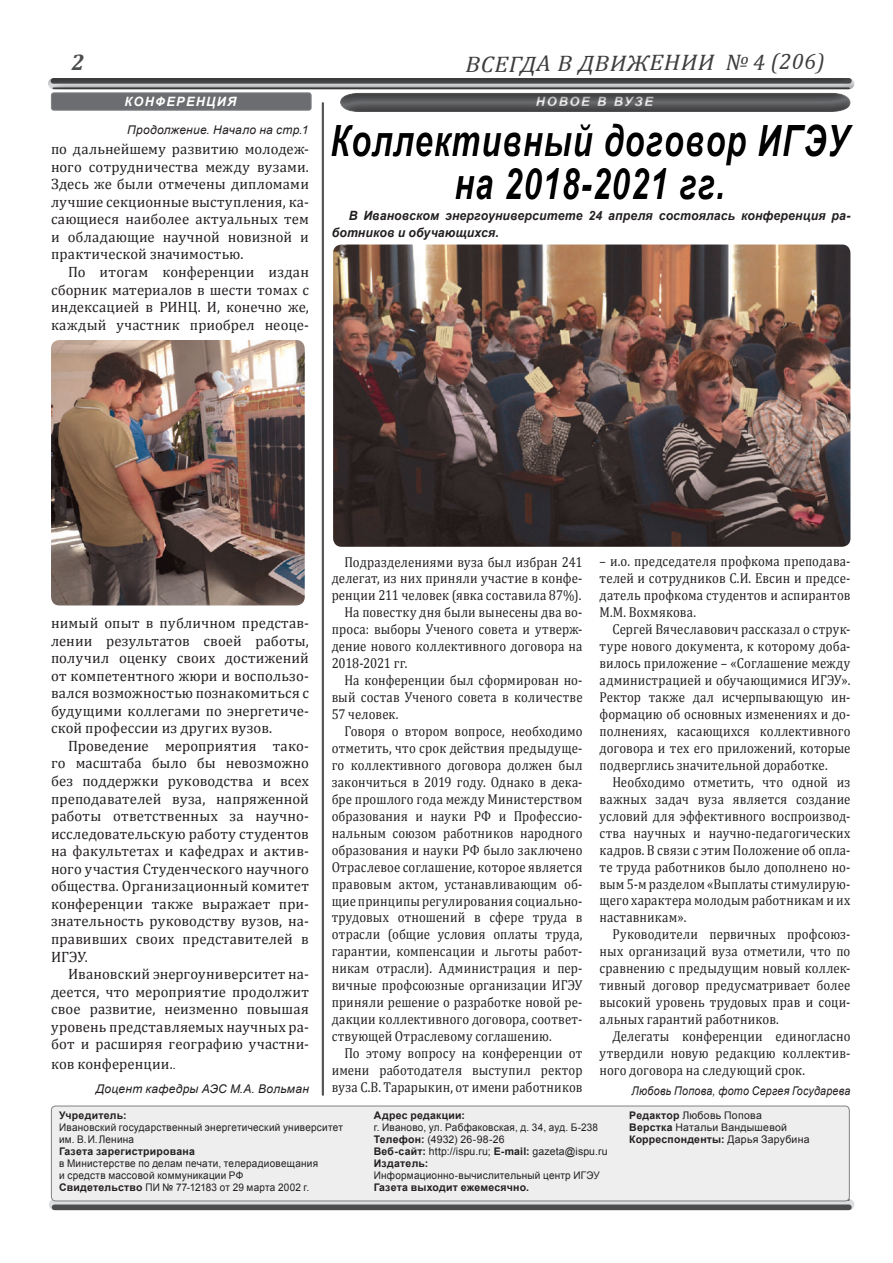
<style>
.page{position:relative;width:893px;height:1263px;background:#fff}
.page>*{position:absolute;margin:0;border:0;box-sizing:border-box;transform-origin:0 0}
.t1{font:italic 700 43.2px/43.5px "Arial";letter-spacing:.03em;color:#000;text-align:center;scale:.76 1}
.t2{font:italic 22.5px "Cambria";color:#3e3e3f;scale:1.09 1}
.t3{font:15px/17.5px "Cambria";letter-spacing:.01em;color:#231f20;text-align:justify}
.t4{font:14.4px/17px "Cambria";letter-spacing:.01em;color:#231f20;text-align:justify;scale:.89 1}
.t5{font:14.4px "Cambria";letter-spacing:-.015em;color:#231f20;scale:.89 1}
.t6{font:italic 700 12.9px "Arial";letter-spacing:.1em;color:#fff}
.t7{font:italic 700 12.9px "Arial";letter-spacing:.15em;color:#fff}
.t8{font:italic 700 12.75px/17px "Arial";letter-spacing:.01em;color:#231f20;scale:.96 1}
.t9{font:italic 12px "Arial";letter-spacing:.02em;color:#231f20}
.t10{font:italic 12px "Arial";letter-spacing:.02em;color:#231f20;scale:.89 1}
.t11{font:10.5px/12px "Arial";letter-spacing:.025em;color:#231f20;scale:.95 1}
.t12{font:10.5px/12px "Arial";letter-spacing:.025em;color:#231f20}
.t13{font:700 10.5px "Arial";letter-spacing:.02em;color:#231f20}
.s1{font-family:"Arial";font-style:italic;font-size:12px}
.s2{font-weight:700}
</style>
<div class="page">
<svg style="left:54px;top:1201px;width:795px;height:3px;background:#cdced1"></svg>
<hr style="left:54px;top:1199px;width:795px;height:2px;background:#4b4c4d">
<div style="left:54px;top:1204px;width:795px;height:6px;background:#4b4c4d"></div>
<div style="left:4px;top:33px;width:889px;height:102px;background:#231f20;opacity:.5"></div>
<div style="left:888px;top:34px;width:5px;height:102px;background:#fff"></div>
<hr style="left:892px;top:33px;width:1px;height:102px;background:#fff">
<div style="left:310px;top:90px;width:32px;height:1024px;background:#fff"></div>
<hr style="left:322px;top:103px;width:2px;height:992px;background:#57585a">
<div style="left:340px;top:81px;width:512px;height:31px;background:#231f20;opacity:.5"></div>
<div style="left:51px;top:93px;width:260px;height:17px;background:#6c6d70;border-radius:3px"></div>
<div style="left:51px;top:92px;width:260px;height:19px;border:1px solid #808285;border-radius:3px"></div>
<div style="left:51px;top:1106px;width:798px;height:95px;background:#eeeeef;border-radius:4px"></div>
<div style="left:51px;top:1106px;width:799px;height:95px;border:1px solid #808285;border-radius:4px"></div>
<div style="left:310px;top:111px;width:583px;height:107px;background:#231f20;opacity:.75"></div>
<img style="left:51px;top:340px;width:254px;height:265px">
<img style="left:333px;top:244px;width:517px;height:303px">
<svg style="left:71px;top:54px;width:13px;height:16px"></svg>
<h2 class="t2" style="left:465px;top:50px;width:331px;rotate:-1deg">ВСЕГДА В ДВИЖЕНИИ № 4 (206)</h2>
<p class="t6" style="left:125px;top:93px;width:113px">КОНФЕРЕНЦИЯ</p>
<p class="t7" style="left:536px;top:93px;width:119px">НОВОЕ В ВУЗЕ</p>
<p class="t9" style="left:127px;top:122px;width:183px">Продолжение. Начало на стр.1</p>
<p class="t3" style="left:51px;top:140px;width:259px">по дальнейшему развитию молодеж&shy;ного сотрудничества между вузами.<br>Здесь же были отмечены дипломами лучшие секционные выступления, ка&shy;сающиеся наиболее актуальных тем и обладающие научной новизной и практической значимостью.</p>
<p class="t3" style="left:51px;top:263px;width:259px;text-indent:17px">По итогам конференции издан сборник материалов в шести томах с индексацией в РИНЦ. И, конечно же, каждый участник приобрел неоце-</p>
<h1 class="t1" style="left:330px;top:120px;width:685px">Коллективный договор ИГЭУ на 2018-2021 гг.</h1>
<p class="t8" style="left:332px;top:207px;width:542px;text-indent:17px">В Ивановском энергоуниверситете 24 апреля состоялась конференция ра&shy;ботников и обучающихся.</p>
<p class="t3" style="left:51px;top:614px;width:259px">нимый опыт в публичном представ&shy;лении результатов своей работы, получил оценку своих достижений от компетентного жюри и воспользо&shy;вался возможностью познакомиться с будущими коллегами по энергетиче&shy;ской профессии из других вузов.</p>
<p class="t3" style="left:51px;top:737px;width:259px;text-indent:17px">Проведение мероприятия тако&shy;го масштаба было бы невозможно без поддержки руководства и всех преподавателей вуза, напряженной работы ответственных за научно&shy;исследовательскую работу студентов на факультетах и кафедрах и актив&shy;ного участия Студенческого научного общества. Организационный комитет конференции также выражает при&shy;знательность руководству вузов, на&shy;правивших своих представителей в ИГЭУ.</p>
<p class="t3" style="left:51px;top:965px;width:259px;text-indent:17px">Ивановский энергоуниверситет на&shy;деется, что мероприятие продолжит свое развитие, неизменно повышая уровень представляемых научных ра&shy;бот и расширяя географию участни-</p>
<p class="t3" style="left:51px;top:1055px;width:126px">ков конференции.<span class="s1">.</span></p>
<p class="t9" style="left:96px;top:1081px;width:215px">Доцент кафедры АЭС М.А. Вольман</p>
<p class="t4" style="left:344px;top:553px;width:269px">Подразделениями вуза был избран 241</p>
<p class="t4" style="left:332px;top:570px;width:283px">делегат, из них приняли участие в конфе-</p>
<p class="t4" style="left:332px;top:587px;width:282px">ренции 211 человек (явка составила 87%).</p>
<p class="t4" style="left:344px;top:604px;width:269px">На повестку дня были вынесены два во-</p>
<p class="t4" style="left:332px;top:621px;width:283px">проса: выборы Ученого совета и утверж-</p>
<p class="t4" style="left:332px;top:638px;width:283px">дение нового коллективного договора на</p>
<p class="t5" style="left:332px;top:655px;width:87px">2018-2021 гг.</p>
<p class="t4" style="left:344px;top:672px;width:269px">На конференции был сформирован но-</p>
<p class="t4" style="left:332px;top:689px;width:283px">вый состав Ученого совета в количестве</p>
<p class="t4" style="left:332px;top:706px;width:77px">57 человек.</p>
<p class="t4" style="left:344px;top:722px;width:269px">Говоря о втором вопросе, необходимо</p>
<p class="t4" style="left:332px;top:739px;width:283px">отметить, что срок действия предыдуще-</p>
<p class="t4" style="left:332px;top:756px;width:283px">го коллективного договора должен был</p>
<p class="t4" style="left:332px;top:773px;width:283px">закончиться в 2019 году. Однако в дека-</p>
<p class="t4" style="left:332px;top:790px;width:283px">бре прошлого года между Министерством</p>
<p class="t4" style="left:332px;top:807px;width:283px">образования и науки РФ и Профессио-</p>
<p class="t4" style="left:332px;top:824px;width:283px">нальным союзом работников народного</p>
<p class="t4" style="left:332px;top:841px;width:283px">образования и науки РФ было заключено</p>
<p class="t4" style="left:332px;top:858px;width:283px">Отраслевое соглашение, которое является</p>
<p class="t4" style="left:332px;top:875px;width:283px">правовым актом, устанавливающим об-</p>
<p class="t4" style="left:332px;top:892px;width:283px">щие принципы регулирования социально-</p>
<p class="t4" style="left:332px;top:909px;width:283px">трудовых отношений в сфере труда в</p>
<p class="t4" style="left:332px;top:926px;width:283px">отрасли (общие условия оплаты труда,</p>
<p class="t4" style="left:332px;top:943px;width:283px">гарантии, компенсации и льготы работ-</p>
<p class="t4" style="left:332px;top:960px;width:283px">никам отрасли). Администрация и пер-</p>
<p class="t4" style="left:332px;top:977px;width:283px">вичные профсоюзные организации ИГЭУ</p>
<p class="t4" style="left:332px;top:994px;width:283px">приняли решение о разработке новой ре-</p>
<p class="t4" style="left:332px;top:1011px;width:283px">дакции коллективного договора, соответ-</p>
<p class="t4" style="left:332px;top:1028px;width:249px">ствующей Отраслевому соглашению.</p>
<p class="t4" style="left:344px;top:1045px;width:269px">По этому вопросу на конференции от</p>
<p class="t4" style="left:332px;top:1061px;width:283px">имени работодателя выступил ректор</p>
<p class="t4" style="left:332px;top:1078px;width:283px">вуза С.В. Тарарыкин, от имени работников</p>
<p class="t4" style="left:600px;top:553px;width:283px">– и.о. председателя профкома преподава&shy;телей и сотрудников С.И. Евсин и предсе&shy;датель профкома студентов и аспирантов М.М. Вохмякова.</p>
<p class="t4" style="left:600px;top:621px;width:283px;text-indent:13px">Сергей Вячеславович рассказал о струк&shy;туре нового документа, к которому доба&shy;вилось приложение – «Соглашение между администрацией и обучающимися ИГЭУ».<br>Ректор также дал исчерпывающую ин&shy;формацию об основных изменениях и до&shy;полнениях, касающихся коллективного договора и тех его приложений, которые подверглись значительной доработке.</p>
<p class="t4" style="left:600px;top:773px;width:283px;text-indent:13px">Необходимо отметить, что одной из важных задач вуза является создание условий для эффективного воспроизвод&shy;ства научных и научно-педагогических кадров. В связи с этим Положение об опла&shy;те труда работников было дополнено но&shy;вым 5-м разделом «Выплаты стимулирую&shy;щего характера молодым работникам и их наставникам».</p>
<p class="t4" style="left:600px;top:926px;width:283px;text-indent:13px">Руководители первичных профсоюз&shy;ных организаций вуза отметили, что по сравнению с предыдущим новый коллек&shy;тивный договор предусматривает более высокий уровень трудовых прав и соци&shy;альных гарантий работников.</p>
<p class="t4" style="left:600px;top:1028px;width:283px;text-indent:13px">Делегаты конференции единогласно утвердили новую редакцию коллектив&shy;ного договора на следующий срок.</p>
<p class="t10" style="left:632px;top:1082px;width:247px">Любовь Попова, фото Сергея Государева</p>
<p class="t13" style="left:59px;top:1108px;width:69px">Учредитель:</p>
<p class="t11" style="left:59px;top:1121px;width:300px">Ивановский государственный энергетический университет им. В.И.Ленина</p>
<p class="t13" style="left:59px;top:1144px;width:137px">Газета зарегистрирована</p>
<p class="t11" style="left:59px;top:1157px;width:274px">в Министерстве по делам печати, телерадиовещания и средств массовой коммуникации РФ<br><span class="s2">Свидетельство</span> ПИ № 77-12183 от 29 марта 2002 г.</p>
<p class="t13" style="left:374px;top:1108px;width:93px">Адрес редакции:</p>
<p class="t11" style="left:374px;top:1121px;width:248px">г. Иваново, ул. Рабфаковская, д. 34, ауд. Б-238<br><span class="s2">Телефон:</span> (4932) 26-98-26<br><span class="s2">Веб-сайт:</span> http://ispu.ru; <span class="s2">E-mail:</span> gazeta@ispu.ru <span class="s2">Издатель:</span></p>
<p class="t11" style="left:374px;top:1169px;width:239px">Информационно-вычислительный центр ИГЭУ</p>
<p class="t13" style="left:374px;top:1180px;width:157px">Газета выходит ежемесячно.</p>
<p class="t12" style="left:629px;top:1109px;width:182px"><span class="s2">Редактор</span> Любовь Попова<br><span class="s2">Верстка</span> Натальи Вандышевой<br><span class="s2">Корреспонденты:</span> Дарья Зарубина</p>
</div>
